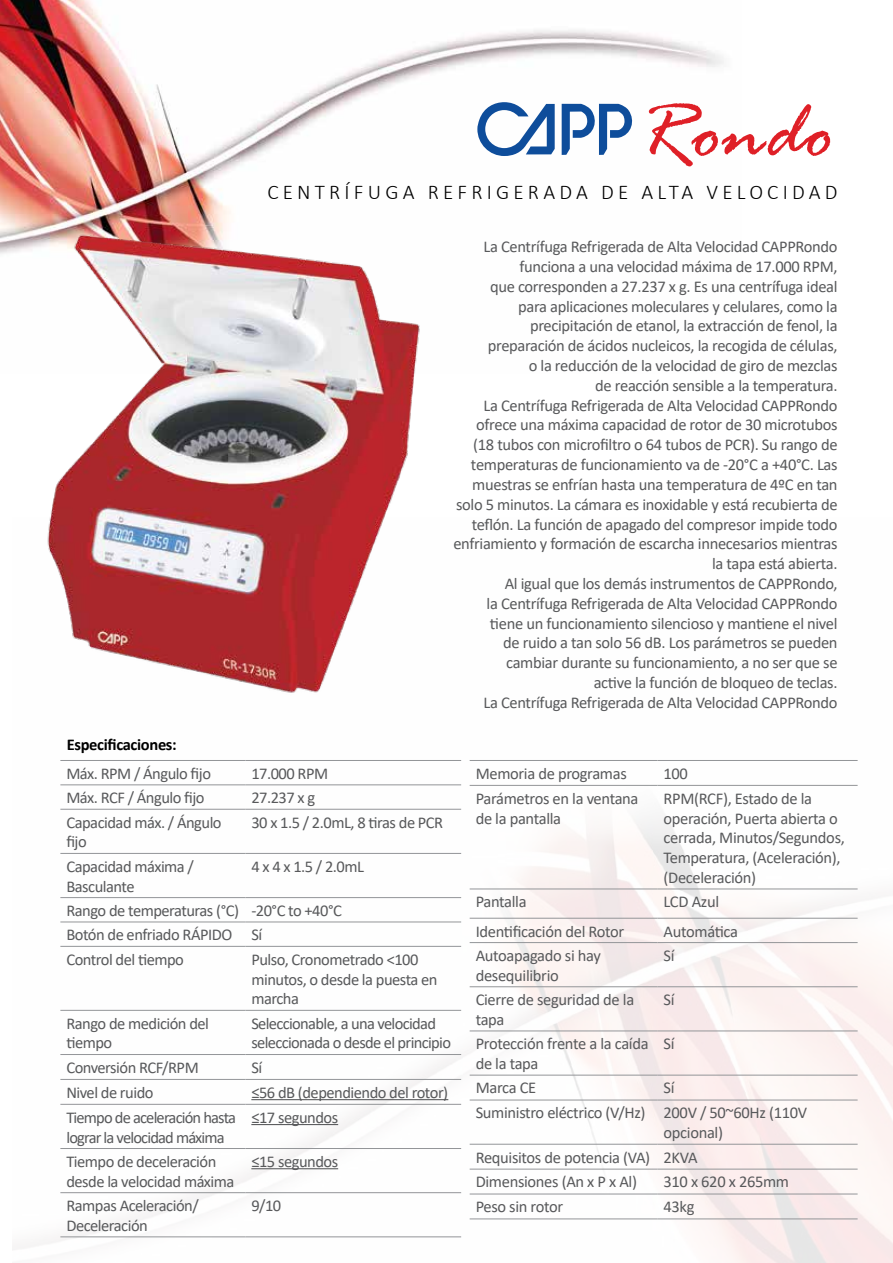
<style>
.page{position:relative;width:893px;height:1263px;background:#fff}
.page>*{position:absolute;margin:0;border:0;box-sizing:border-box;transform-origin:0 0}
.t1{font:italic 84.3px "Rage";color:#df2027}
.t2{font:300 21px "Calibri";letter-spacing:.2em;color:#000}
.t3{font:16.5px/19.8px "Calibri";letter-spacing:-.02em;color:#58595b}
.t4{font:16.5px/19.8px "Calibri";letter-spacing:-.04em;color:#58595b}
.t5{font:16.5px/19.8px "Calibri";letter-spacing:-.05em;color:#58595b}
.t6{font:700 16.5px "Calibri";letter-spacing:-.02em;color:#000}
</style>
<div class="page">
<img style="left:0;top:0;width:724px;height:254px">
<img style="left:40px;top:197px;width:386px;height:496px">
<hr style="left:60px;top:760px;width:185px;height:1px;background:#939598">
<hr style="left:245px;top:760px;width:216px;height:1px;background:#939598">
<hr style="left:60px;top:784px;width:185px;height:1px;background:#939598">
<hr style="left:245px;top:784px;width:216px;height:1px;background:#939598">
<hr style="left:60px;top:809px;width:185px;height:1px;background:#939598">
<hr style="left:245px;top:809px;width:216px;height:1px;background:#939598">
<hr style="left:60px;top:853px;width:185px;height:1px;background:#939598">
<hr style="left:245px;top:853px;width:216px;height:1px;background:#939598">
<hr style="left:60px;top:897px;width:185px;height:1px;background:#939598">
<hr style="left:245px;top:897px;width:216px;height:1px;background:#939598">
<hr style="left:60px;top:921px;width:185px;height:1px;background:#939598">
<hr style="left:245px;top:921px;width:216px;height:1px;background:#939598">
<hr style="left:60px;top:946px;width:185px;height:1px;background:#939598">
<hr style="left:245px;top:946px;width:216px;height:1px;background:#939598">
<hr style="left:60px;top:1010px;width:185px;height:1px;background:#939598">
<hr style="left:245px;top:1010px;width:216px;height:1px;background:#939598">
<hr style="left:60px;top:1054px;width:185px;height:1px;background:#939598">
<hr style="left:245px;top:1054px;width:216px;height:1px;background:#939598">
<hr style="left:60px;top:1079px;width:185px;height:1px;background:#939598">
<hr style="left:245px;top:1079px;width:216px;height:1px;background:#939598">
<hr style="left:60px;top:1104px;width:185px;height:1px;background:#939598">
<hr style="left:245px;top:1104px;width:216px;height:1px;background:#939598">
<hr style="left:60px;top:1148px;width:185px;height:1px;background:#939598">
<hr style="left:245px;top:1148px;width:216px;height:1px;background:#939598">
<hr style="left:60px;top:1192px;width:185px;height:1px;background:#939598">
<hr style="left:245px;top:1192px;width:216px;height:1px;background:#939598">
<hr style="left:60px;top:1236px;width:185px;height:1px;background:#939598">
<hr style="left:245px;top:1236px;width:216px;height:1px;background:#939598">
<hr style="left:251px;top:1099px;width:197px;height:1px;background:#58595b">
<hr style="left:251px;top:1124px;width:87px;height:1px;background:#58595b">
<hr style="left:251px;top:1168px;width:87px;height:1px;background:#58595b">
<hr style="left:470px;top:760px;width:187px;height:1px;background:#939598">
<hr style="left:657px;top:760px;width:201px;height:1px;background:#939598">
<hr style="left:470px;top:785px;width:187px;height:1px;background:#939598">
<hr style="left:657px;top:785px;width:201px;height:1px;background:#939598">
<hr style="left:470px;top:888px;width:187px;height:1px;background:#939598">
<hr style="left:657px;top:888px;width:201px;height:1px;background:#939598">
<hr style="left:470px;top:918px;width:187px;height:1px;background:#939598">
<hr style="left:657px;top:918px;width:201px;height:1px;background:#939598">
<hr style="left:470px;top:942px;width:187px;height:1px;background:#939598">
<hr style="left:657px;top:942px;width:201px;height:1px;background:#939598">
<hr style="left:470px;top:986px;width:187px;height:1px;background:#939598">
<hr style="left:657px;top:986px;width:201px;height:1px;background:#939598">
<hr style="left:470px;top:1030px;width:187px;height:1px;background:#939598">
<hr style="left:657px;top:1030px;width:201px;height:1px;background:#939598">
<hr style="left:470px;top:1075px;width:187px;height:1px;background:#939598">
<hr style="left:657px;top:1075px;width:201px;height:1px;background:#939598">
<hr style="left:470px;top:1100px;width:187px;height:1px;background:#939598">
<hr style="left:657px;top:1100px;width:201px;height:1px;background:#939598">
<hr style="left:470px;top:1144px;width:187px;height:1px;background:#939598">
<hr style="left:657px;top:1144px;width:201px;height:1px;background:#939598">
<hr style="left:470px;top:1169px;width:187px;height:1px;background:#939598">
<hr style="left:657px;top:1169px;width:201px;height:1px;background:#939598">
<hr style="left:470px;top:1193px;width:187px;height:1px;background:#939598">
<hr style="left:657px;top:1193px;width:201px;height:1px;background:#939598">
<hr style="left:470px;top:1218px;width:187px;height:1px;background:#939598">
<hr style="left:657px;top:1218px;width:201px;height:1px;background:#939598">
<svg style="left:477px;top:102px;width:78px;height:54px"></svg>
<svg style="left:562px;top:104px;width:74px;height:51px"></svg>
<h1 class="t1" style="left:635px;top:87px;width:201px">Rondo</h1>
<p class="t2" style="left:267px;top:179px;width:572px">CENTRÍFUGA REFRIGERADA DE ALTA VELOCIDAD</p>
<p class="t6" style="left:67px;top:733px;width:112px">Especificaciones:</p>
<p class="t3" style="left:453px;top:236px;width:386px;text-align:right">La Centrífuga Refrigerada de Alta Velocidad CAPPRondo funciona a una velocidad máxima de 17.000 RPM,<br>que corresponden a 27.237 x g. Es una centrífuga ideal<br>para aplicaciones moleculares y celulares, como la precipitación de etanol, la extracción de fenol, la preparación de ácidos nucleicos, la recogida de células,<br>o la reducción de la velocidad de giro de mezclas<br>de reacción sensible a la temperatura.<br>La Centrífuga Refrigerada de Alta Velocidad CAPPRondo ofrece una máxima capacidad de rotor de 30 microtubos (18 tubos con microfiltro o 64 tubos de PCR). Su rango de temperaturas de funcionamiento va de -20°C a +40°C. Las muestras se enfrían hasta una temperatura de 4ºC en tan solo 5 minutos. La cámara es inoxidable y está recubierta de teflón. La función de apagado del compresor impide todo enfriamiento y formación de escarcha innecesarios mientras la tapa está abierta.<br>Al igual que los demás instrumentos de CAPPRondo,<br>la Centrífuga Refrigerada de Alta Velocidad CAPPRondo tiene un funcionamiento silencioso y mantiene el nivel<br>de ruido a tan solo 56 dB. Los parámetros se pueden cambiar durante su funcionamiento, a no ser que se<br>active la función de bloqueo de teclas.<br>La Centrífuga Refrigerada de Alta Velocidad CAPPRondo</p>
<p class="t3" style="left:66px;top:763px;width:146px">Máx. RPM / Ángulo fijo</p>
<p class="t3" style="left:251px;top:763px;width:78px">17.000 RPM</p>
<p class="t3" style="left:66px;top:787px;width:140px">Máx. RCF / Ángulo fijo</p>
<p class="t3" style="left:251px;top:787px;width:65px">27.237 x g</p>
<p class="t3" style="left:66px;top:812px;width:157px">Capacidad máx. / Ángulo fijo</p>
<p class="t3" style="left:251px;top:812px;width:193px">30 x 1.5 / 2.0mL, 8 tiras de PCR</p>
<p class="t3" style="left:66px;top:856px;width:129px">Capacidad máxima /<br>Basculante</p>
<p class="t3" style="left:251px;top:856px;width:114px">4 x 4 x 1.5 / 2.0mL</p>
<p class="t3" style="left:66px;top:898px;width:277px;line-height:24.3px">Rango de temperaturas (°C) -20°C to +40°C<br>Botón de enfriado RÁPIDO Sí<br>Control del tiempo</p>
<p class="t3" style="left:251px;top:949px;width:188px">Pulso, Cronometrado &lt;100 minutos, o desde la puesta en marcha</p>
<p class="t3" style="left:66px;top:1013px;width:144px">Rango de medición del tiempo</p>
<p class="t4" style="left:251px;top:1013px;width:201px">Seleccionable, a una velocidad seleccionada o desde el principio</p>
<p class="t3" style="left:66px;top:1057px;width:134px">Conversión RCF/RPM</p>
<p class="t3" style="left:251px;top:1057px;width:12px">Sí</p>
<p class="t3" style="left:66px;top:1082px;width:89px">Nivel de ruido</p>
<p class="t3" style="left:251px;top:1082px;width:198px">≤56 dB (dependiendo del rotor)</p>
<p class="t5" style="left:66px;top:1107px;width:171px">Tiempo de aceleración hasta lograr la velocidad máxima</p>
<p class="t3" style="left:251px;top:1107px;width:88px">≤17 segundos</p>
<p class="t3" style="left:66px;top:1151px;width:170px">Tiempo de deceleración desde la velocidad máxima</p>
<p class="t3" style="left:251px;top:1151px;width:88px">≤15 segundos</p>
<p class="t3" style="left:66px;top:1195px;width:134px">Rampas Aceleración/<br>Deceleración</p>
<p class="t3" style="left:251px;top:1195px;width:31px">9/10</p>
<p class="t3" style="left:476px;top:763px;width:153px">Memoria de programas</p>
<p class="t3" style="left:663px;top:763px;width:26px">100</p>
<p class="t3" style="left:476px;top:788px;width:164px">Parámetros en la ventana de la pantalla</p>
<p class="t3" style="left:663px;top:788px;width:183px">RPM(RCF), Estado de la operación, Puerta abierta o cerrada, Minutos/Segundos,<br>Temperatura, (Aceleración), (Deceleración)</p>
<p class="t3" style="left:476px;top:891px;width:52px">Pantalla</p>
<p class="t3" style="left:663px;top:891px;width:57px">LCD Azul</p>
<p class="t3" style="left:476px;top:921px;width:150px">Identificación del Rotor</p>
<p class="t3" style="left:663px;top:921px;width:76px">Automática</p>
<p class="t3" style="left:476px;top:945px;width:127px">Autoapagado si hay desequilibrio</p>
<p class="t3" style="left:663px;top:945px;width:13px">Sí</p>
<p class="t3" style="left:476px;top:989px;width:160px">Cierre de seguridad de la tapa</p>
<p class="t3" style="left:663px;top:989px;width:13px">Sí</p>
<p class="t3" style="left:476px;top:1033px;width:174px">Protección frente a la caída de la tapa</p>
<p class="t3" style="left:663px;top:1033px;width:13px">Sí</p>
<p class="t3" style="left:476px;top:1078px;width:62px">Marca CE</p>
<p class="t3" style="left:476px;top:1075px;width:333px;line-height:24.9px;text-indent:188px">Sí<br>Suministro eléctrico (V/Hz) 200V / 50~60Hz (110V</p>
<p class="t3" style="left:476px;top:1120px;width:249px;line-height:24.6px;text-indent:188px">opcional)<br>Requisitos de potencia (VA) 2KVA<br>Dimensiones (An x P x Al)</p>
<p class="t3" style="left:663px;top:1172px;width:127px">310 x 620 x 265mm</p>
<p class="t3" style="left:476px;top:1196px;width:89px">Peso sin rotor</p>
<p class="t3" style="left:663px;top:1196px;width:33px">43kg</p>
</div>
